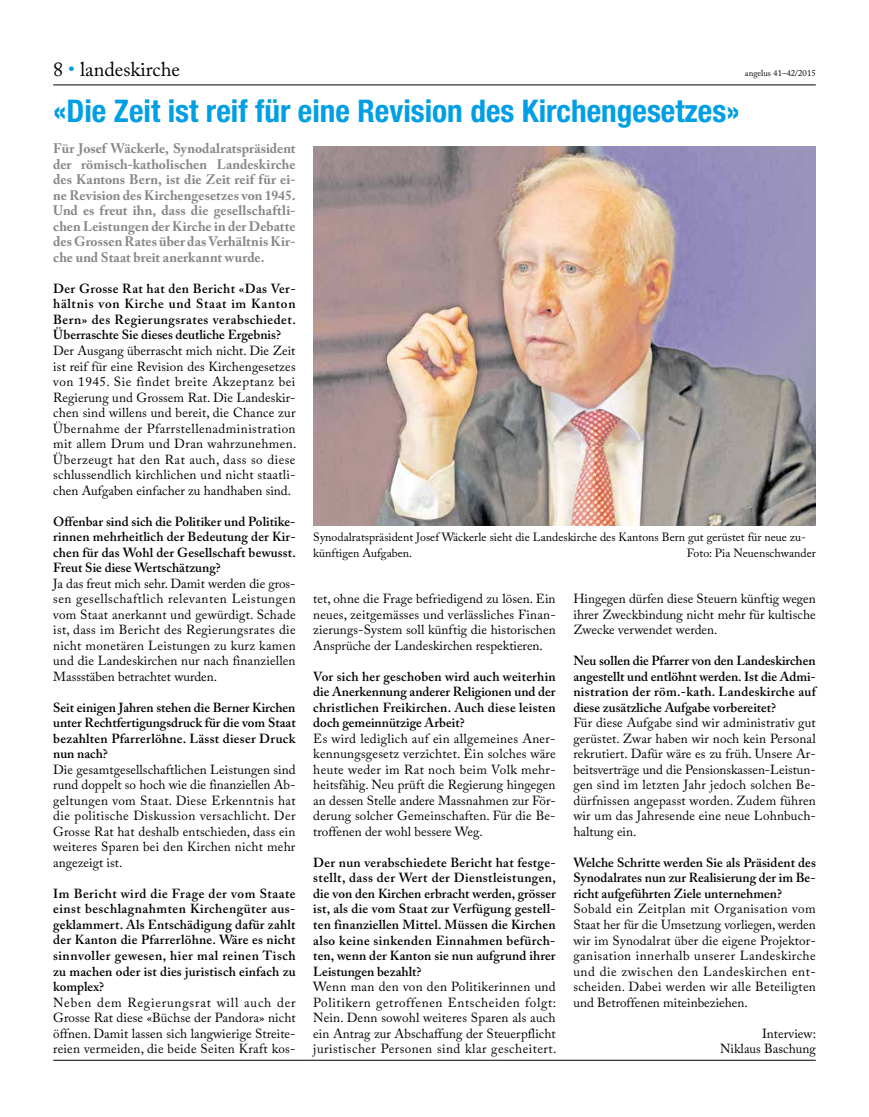
<style>
.page{position:relative;width:869px;height:1117px;background:#fff}
.page>*{position:absolute;margin:0;border:0;box-sizing:border-box;transform-origin:0 0}
.t1{font:700 condensed 31.25px "Helvetica Neue LT";color:#009fe3}
.t2{font:20px "Adobe Caslon Pro";color:#000}
.t3{font:700 13.75px/15.5px "Adobe Caslon Pro";color:#878787;text-align:justify}
.t4{font:13.12px/15.5px "Adobe Caslon Pro";letter-spacing:.005em;color:#000;text-align:justify}
.t5{font:600 13.12px/15.5px "Adobe Caslon Pro";letter-spacing:.005em;color:#000;text-align:justify}
.t6{font:11.88px/15.5px "Adobe Caslon Pro";color:#000}
.t7{font:8.75px "Adobe Caslon Pro";color:#000}
.s1{color:#009fe3}
</style>
<div class="page">
<hr style="left:53px;top:85px;width:762px;height:1px;background:#000">
<img style="left:313px;top:146px;width:502px;height:379px">
<hr style="left:53px;top:1059px;width:762px;height:1px;background:#000">
<h2 class="t2" style="left:53px;top:57px;width:128px">8 <span class="s1">•</span> landeskirche</h2>
<p class="t7" style="left:744px;top:68px;width:72px">angelus 41–42/2015</p>
<h1 class="t1" style="left:53px;top:92px;width:687px">«Die Zeit ist reif für eine Revision des Kirchengesetzes»</h1>
<p class="t3" style="left:53px;top:141px;width:244px">Für Josef Wäckerle, Synodalratspräsident der römisch-katholischen Landeskirche des Kantons Bern, ist die Zeit reif für ei&shy;ne Revision des Kirchengesetzes von 1945.<br>Und es freut ihn, dass die gesellschaftli&shy;chen Leistungen der Kirche in der Debatte des Grossen Rates über das Verhältnis Kir&shy;che und Staat breit anerkannt wurde.</p>
<p class="t5" style="left:53px;top:280px;width:244px">Der Grosse Rat hat den Bericht «Das Ver&shy;hältnis von Kirche und Staat im Kanton Bern» des Regierungsrates verabschiedet.<br>Überraschte Sie dieses deutliche Ergebnis?</p>
<p class="t4" style="left:53px;top:342px;width:245px">Der Ausgang überrascht mich nicht. Die Zeit ist reif für eine Revision des Kirchengesetzes von 1945. Sie findet breite Akzeptanz bei Regierung und Grossem Rat. Die Landeskir&shy;chen sind willens und bereit, die Chance zur Übernahme der Pfarrstellenadministration mit allem Drum und Dran wahrzunehmen.<br>Überzeugt hat den Rat auch, dass so diese schlussendlich kirchlichen und nicht staatli&shy;chen Aufgaben einfacher zu handhaben sind.</p>
<p class="t5" style="left:53px;top:513px;width:244px">Offenbar sind sich die Politiker und Politike&shy;rinnen mehrheitlich der Bedeutung der Kir&shy;chen für das Wohl der Gesellschaft bewusst.<br>Freut Sie diese Wertschätzung?</p>
<p class="t4" style="left:53px;top:575px;width:244px">Ja das freut mich sehr. Damit werden die gros&shy;sen gesellschaftlich relevanten Leistungen vom Staat anerkannt und gewürdigt. Schade ist, dass im Bericht des Regierungsrates die nicht monetären Leistungen zu kurz kamen und die Landeskirchen nur nach finanziellen Massstäben betrachtet wurden.</p>
<p class="t5" style="left:53px;top:699px;width:244px">Seit einigen Jahren stehen die Berner Kirchen unter Rechtfertigungsdruck für die vom Staat bezahlten Pfarrerlöhne. Lässt dieser Druck nun nach?</p>
<p class="t4" style="left:53px;top:761px;width:244px">Die gesamtgesellschaftlichen Leistungen sind rund doppelt so hoch wie die finanziellen Ab&shy;geltungen vom Staat. Diese Erkenntnis hat die politische Diskussion versachlicht. Der Grosse Rat hat deshalb entschieden, dass ein weiteres Sparen bei den Kirchen nicht mehr angezeigt ist.</p>
<p class="t5" style="left:53px;top:885px;width:244px">Im Bericht wird die Frage der vom Staate einst beschlagnahmten Kirchengüter aus&shy;geklammert. Als Entschädigung dafür zahlt der Kanton die Pfarrerlöhne. Wäre es nicht sinnvoller gewesen, hier mal reinen Tisch zu machen oder ist dies juristisch einfach zu komplex?</p>
<p class="t4" style="left:53px;top:993px;width:244px">Neben dem Regierungsrat will auch der Grosse Rat diese «Büchse der Pandora» nicht öffnen. Damit lassen sich langwierige Streite&shy;reien vermeiden, die beide Seiten Kraft kos-</p>
<p class="t6" style="left:313px;top:529px;width:494px">Synodalratspräsident Josef Wäckerle sieht die Landeskirche des Kantons Bern gut gerüstet für neue zu&shy;künftigen Aufgaben.</p>
<p class="t6" style="left:686px;top:544px;width:130px">Foto: Pia Neuenschwander</p>
<p class="t4" style="left:313px;top:590px;width:244px">tet, ohne die Frage befriedigend zu lösen. Ein neues, zeitgemässes und verlässliches Finan&shy;zierungs-System soll künftig die historischen Ansprüche der Landeskirchen respektieren.</p>
<p class="t5" style="left:313px;top:668px;width:244px">Vor sich her geschoben wird auch weiterhin die Anerkennung anderer Religionen und der christlichen Freikirchen. Auch diese leisten doch gemeinnützige Arbeit?</p>
<p class="t4" style="left:313px;top:730px;width:244px">Es wird lediglich auf ein allgemeines Aner&shy;kennungsgesetz verzichtet. Ein solches wäre heute weder im Rat noch beim Volk mehr&shy;heitsfähig. Neu prüft die Regierung hingegen an dessen Stelle andere Massnahmen zur För&shy;derung solcher Gemeinschaften. Für die Be&shy;troffenen der wohl bessere Weg.</p>
<p class="t5" style="left:313px;top:854px;width:244px">Der nun verabschiedete Bericht hat festge&shy;stellt, dass der Wert der Dienstleistungen, die von den Kirchen erbracht werden, grösser ist, als die vom Staat zur Verfügung gestell&shy;ten finanziellen Mittel. Müssen die Kirchen also keine sinkenden Einnahmen befürch&shy;ten, wenn der Kanton sie nun aufgrund ihrer Leistungen bezahlt?</p>
<p class="t4" style="left:313px;top:978px;width:245px">Wenn man den von den Politikerinnen und Politikern getroffenen Entscheiden folgt:<br>Nein. Denn sowohl weiteres Sparen als auch ein Antrag zur Abschaffung der Steuerpflicht juristischer Personen sind klar gescheitert.</p>
<p class="t4" style="left:573px;top:590px;width:244px">Hingegen dürfen diese Steuern künftig wegen ihrer Zweckbindung nicht mehr für kultische Zwecke verwendet werden.</p>
<p class="t5" style="left:573px;top:652px;width:244px">Neu sollen die Pfarrer von den Landeskirchen angestellt und entlöhnt werden. Ist die Admi&shy;nistration der röm.-kath. Landeskirche auf diese zusätzliche Aufgabe vorbereitet?</p>
<p class="t4" style="left:573px;top:715px;width:244px">Für diese Aufgabe sind wir administrativ gut gerüstet. Zwar haben wir noch kein Personal rekrutiert. Dafür wäre es zu früh. Unsere Ar&shy;beitsverträge und die Pensionskassen-Leistun&shy;gen sind im letzten Jahr jedoch solchen Be&shy;dürfnissen angepasst worden. Zudem führen wir um das Jahresende eine neue Lohnbuch&shy;haltung ein.</p>
<p class="t5" style="left:573px;top:854px;width:244px">Welche Schritte werden Sie als Präsident des Synodalrates nun zur Realisierung der im Be&shy;richt aufgeführten Ziele unternehmen?</p>
<p class="t4" style="left:573px;top:901px;width:244px">Sobald ein Zeitplan mit Organisation vom Staat her für die Umsetzung vorliegen, werden wir im Synodalrat über die eigene Projektor&shy;ganisation innerhalb unserer Landeskirche und die zwischen den Landeskirchen ent&shy;scheiden. Dabei werden wir alle Beteiligten und Betroffenen miteinbeziehen.</p>
<p class="t4" style="left:720px;top:1024px;width:97px;text-align:right">Interview:<br>Niklaus Baschung</p>
</div>
